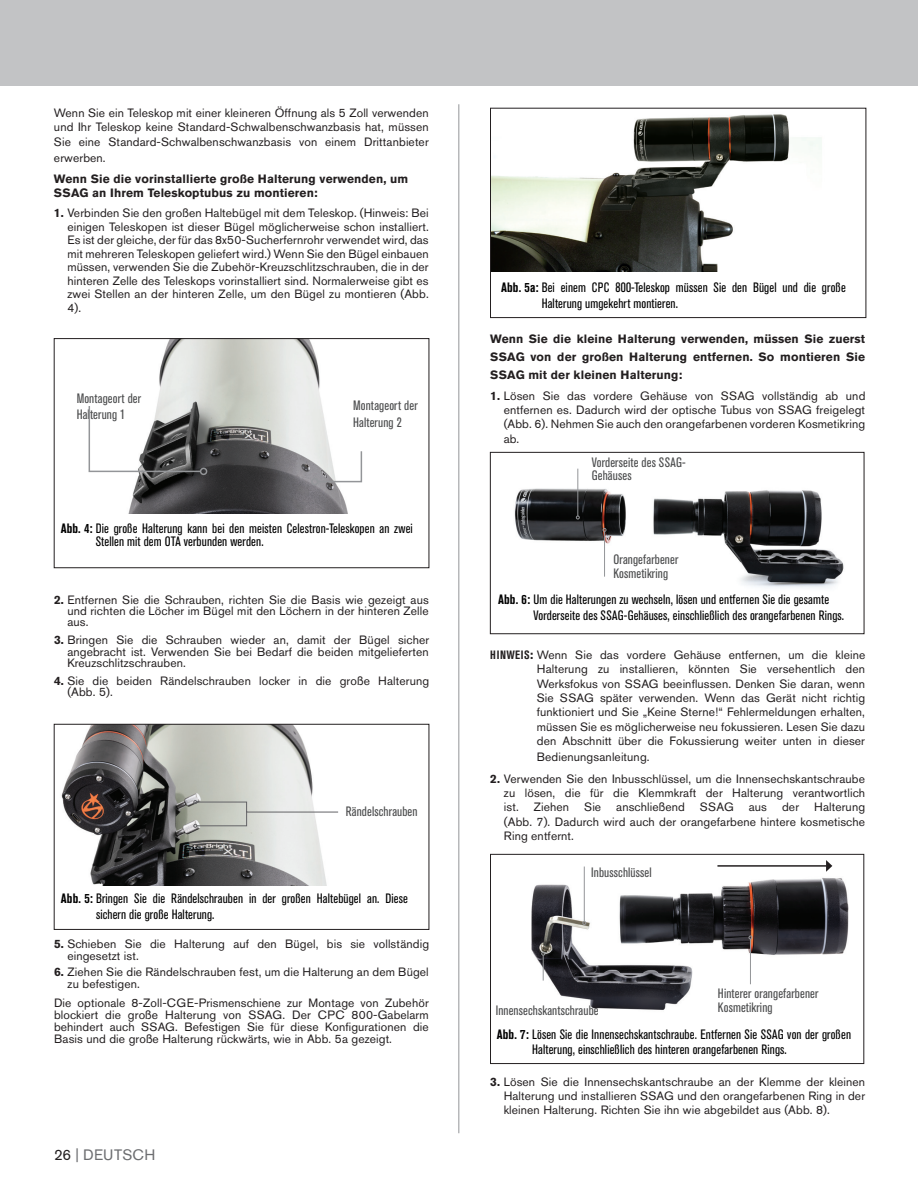
<style>
.page{position:relative;width:918px;height:1188px;background:#fff}
.page>*{position:absolute;margin:0;border:0;box-sizing:border-box;transform-origin:0 0}
.t1{font:15px "Akzidenz Grotesk Pro";letter-spacing:.015em;color:#6c6d70}
.t2{font:condensed 13.5px/16.2px "Akzidenz Grotesk Pro";letter-spacing:.01em;color:#000}
.t3{font:condensed 13.5px/13.5px "Akzidenz Grotesk Pro";letter-spacing:.01em;color:#4b4c4d}
.t4{font:12px/14.4px "Akzidenz Grotesk Pro";letter-spacing:.01em;color:#231f20;text-align:justify}
.t5{font:700 12px/18px "Akzidenz Grotesk Pro";letter-spacing:.01em;color:#231f20;text-align:justify}
.s1{font-weight:700}
.s2{color:#231f20}
.s3{font-weight:700;font-stretch:condensed}
</style>
<div class="page">
<div style="left:0;top:0;width:918px;height:85px;background:#c2c3c5"></div>
<hr style="left:459px;top:104px;width:1px;height:1029px;background:#939598">
<img style="left:492px;top:114px;width:330px;height:158px">
<div style="left:490px;top:108px;width:376px;height:210px;border:1px solid #231f20"></div>
<img style="left:514px;top:468px;width:330px;height:120px">
<div style="left:490px;top:452px;width:374px;height:182px;border:1px solid #231f20"></div>
<hr style="left:577px;top:469px;width:1px;height:47px;background:#939598">
<svg style="left:576px;top:516px;width:4px;height:3px"></svg>
<hr style="left:604px;top:531px;width:1px;height:46px;background:#939598">
<img style="left:531px;top:865px;width:318px;height:145px">
<hr style="left:750px;top:939px;width:1px;height:45px;background:#939598">
<svg style="left:541px;top:952px;width:4px;height:29px"></svg>
<hr style="left:717px;top:865px;width:110px;height:2px;background:#231f20">
<svg style="left:826px;top:860px;width:6px;height:12px"></svg>
<hr style="left:584px;top:867px;width:1px;height:54px;background:#939598">
<svg style="left:582px;top:921px;width:4px;height:4px"></svg>
<div style="left:490px;top:854px;width:374px;height:210px;border:1px solid #231f20"></div>
<img style="left:128px;top:340px;width:220px;height:174px">
<svg style="left:88px;top:405px;width:114px;height:68px"></svg>
<div style="left:200px;top:468px;width:7px;height:7px;border:2px solid #939598;border-radius:50%"></div>
<svg style="left:316px;top:450px;width:47px;height:33px"></svg>
<div style="left:311px;top:478px;width:8px;height:7px;border:2px solid #939598;border-radius:50%"></div>
<div style="left:54px;top:338px;width:375px;height:230px;border:1px solid #231f20"></div>
<img style="left:61px;top:726px;width:266px;height:160px">
<svg style="left:193px;top:800px;width:146px;height:28px"></svg>
<div style="left:54px;top:724px;width:375px;height:206px;border:1px solid #231f20"></div>
<p class="t4" style="left:54px;top:106px;width:376px">Wenn Sie ein Teleskop mit einer kleineren Öffnung als 5 Zoll verwenden und Ihr Teleskop keine Standard-Schwalbenschwanzbasis hat, müssen Sie eine Standard-Schwalbenschwanzbasis von einem Drittanbieter</p>
<p class="t4" style="left:54px;top:151px;width:53px">erwerben.</p>
<p class="t5" style="left:54px;top:171px;width:356px;line-height:14.4px">Wenn Sie die vorinstallierte große Halterung verwenden, um<br>SSAG an Ihrem Teleskoptubus zu montieren:</p>
<p class="t4" style="left:67px;top:206px;width:363px;line-height:13.5px;text-indent:-13px"><span class="s1">1.</span> Verbinden Sie den großen Haltebügel mit dem Teleskop. (Hinweis: Bei einigen Teleskopen ist dieser Bügel möglicherweise schon installiert.<br>Es ist der gleiche, der für das 8x50-Sucherfernrohr verwendet wird, das mit mehreren Teleskopen geliefert wird.) Wenn Sie den Bügel einbauen müssen, verwenden Sie die Zubehör-Kreuzschlitzschrauben, die in der hinteren Zelle des Teleskops vorinstalliert sind. Normalerweise gibt es zwei Stellen an der hinteren Zelle, um den Bügel zu montieren (Abb.<br>4).</p>
<p class="t3" style="left:77px;top:389px;width:66px;line-height:16.5px">Montageort der<br>Halterung 1</p>
<p class="t3" style="left:353px;top:397px;width:66px;line-height:16.5px">Montageort der<br>Halterung 2</p>
<p class="t2" style="left:96px;top:521px;width:319px;line-height:13.5px;text-indent:-35px"><span class="s1">Abb. 4:</span> Die große Halterung kann bei den meisten Celestron-Teleskopen an zwei<br>Stellen mit dem OTA verbunden werden.</p>
<p class="t4" style="left:67px;top:594px;width:363px;line-height:11.2px;text-indent:-13px"><span class="s1">2.</span> Entfernen Sie die Schrauben, richten Sie die Basis wie gezeigt aus und richten die Löcher im Bügel mit den Löchern in der hinteren Zelle aus.</p>
<p class="t4" style="left:67px;top:635px;width:363px;line-height:11.2px;text-indent:-13px"><span class="s1">3.</span> Bringen Sie die Schrauben wieder an, damit der Bügel sicher angebracht ist. Verwenden Sie bei Bedarf die beiden mitgelieferten Kreuzschlitzschrauben.</p>
<p class="t4" style="left:67px;top:675px;width:363px;line-height:11.2px;text-indent:-13px"><span class="s1">4.</span> Sie die beiden Rändelschrauben locker in die große Halterung (Abb. 5).</p>
<p class="t3" style="left:346px;top:804px;width:73px">Rändelschrauben</p>
<p class="t2" style="left:96px;top:890px;width:313px;text-indent:-35px"><span class="s1">Abb. 5:</span> Bringen Sie die Rändelschrauben in der großen Haltebügel an. Diese sichern die große Halterung.</p>
<p class="t4" style="left:67px;top:938px;width:363px;line-height:12px;text-indent:-13px"><span class="s1">5.</span> Schieben Sie die Halterung auf den Bügel, bis sie vollständig eingesetzt ist.</p>
<p class="t4" style="left:68px;top:966px;width:363px;line-height:12px;text-indent:-14px"><span class="s1">6.</span> Ziehen Sie die Rändelschrauben fest, um die Halterung an dem Bügel zu befestigen.</p>
<p class="t4" style="left:54px;top:997px;width:376px;line-height:12px">Die optionale 8-Zoll-CGE-Prismenschiene zur Montage von Zubehör blockiert die große Halterung von SSAG. Der CPC 800-Gabelarm behindert auch SSAG. Befestigen Sie für diese Konfigurationen die Basis und die große Halterung rückwärts, wie in Abb. 5a gezeigt.</p>
<p class="t1" style="left:54px;top:1145px;width:103px"><span class="s2">26</span> | DEUTSCH</p>
<p class="t2" style="left:542px;top:279px;width:306px;text-indent:-41px"><span class="s1">Abb. 5a:</span> Bei einem CPC 800-Teleskop müssen Sie den Bügel und die große<br>Halterung umgekehrt montieren.</p>
<p class="t5" style="left:490px;top:329px;width:376px">Wenn Sie die kleine Halterung verwenden, müssen Sie zuerst SSAG von der großen Halterung entfernen. So montieren Sie SSAG mit der kleinen Halterung:</p>
<p class="t4" style="left:504px;top:388px;width:363px;text-indent:-13px"><span class="s1">1.</span> Lösen Sie das vordere Gehäuse von SSAG vollständig ab und entfernen es. Dadurch wird der optische Tubus von SSAG freigelegt (Abb. 6). Nehmen Sie auch den orangefarbenen vorderen Kosmetikring ab.</p>
<p class="t3" style="left:592px;top:455px;width:96px">Vorderseite des SSAG-<br>Gehäuses</p>
<p class="t3" style="left:613px;top:552px;width:67px">Orangefarbener<br>Kosmetikring</p>
<p class="t2" style="left:534px;top:590px;width:312px;text-indent:-35px"><span class="s1">Abb. 6:</span> Um die Halterungen zu wechseln, lösen und entfernen Sie die gesamte<br>Vorderseite des SSAG-Gehäuses, einschließlich des orangefarbenen Rings.</p>
<p class="t4" style="left:537px;top:647px;width:330px;text-indent:-47px"><span class="s3">HINWEIS</span><span class="s1">:</span> Wenn Sie das vordere Gehäuse entfernen, um die kleine Halterung zu installieren, könnten Sie versehentlich den Werksfokus von SSAG beeinflussen. Denken Sie daran, wenn Sie SSAG später verwenden. Wenn das Gerät nicht richtig funktioniert und Sie „Keine Sterne!“ Fehlermeldungen erhalten, müssen Sie es möglicherweise neu fokussieren. Lesen Sie dazu den Abschnitt über die Fokussierung weiter unten in dieser</p>
<p class="t4" style="left:537px;top:750px;width:114px">Bedienungsanleitung.</p>
<p class="t4" style="left:504px;top:771px;width:363px;text-indent:-14px"><span class="s1">2.</span> Verwenden Sie den Inbusschlüssel, um die Innensechskantschraube zu lösen, die für die Klemmkraft der Halterung verantwortlich ist.</p>
<p class="t4" style="left:534px;top:800px;width:37px">Ziehen</p>
<p class="t4" style="left:584px;top:800px;width:18px">Sie</p>
<p class="t4" style="left:616px;top:800px;width:70px">anschließend</p>
<p class="t4" style="left:700px;top:800px;width:35px">SSAG</p>
<p class="t4" style="left:749px;top:800px;width:20px">aus</p>
<p class="t4" style="left:782px;top:800px;width:18px">der</p>
<p class="t4" style="left:504px;top:800px;width:363px;text-indent:310px">Halterung (Abb. 7). Dadurch wird auch der orangefarbene hintere kosmetische Ring entfernt.</p>
<p class="t3" style="left:591px;top:865px;width:62px">Inbusschlüssel</p>
<p class="t3" style="left:496px;top:1004px;width:104px">Innensechskantschraube</p>
<p class="t3" style="left:718px;top:986px;width:102px">Hinterer orangefarbener<br>Kosmetikring</p>
<p class="t2" style="left:532px;top:1026px;width:320px;line-height:15px;text-indent:-35px"><span class="s1">Abb. 7:</span> Lösen Sie die Innensechskantschraube. Entfernen Sie SSAG von der großen<br>Halterung, einschließlich des hinteren orangefarbenen Rings.</p>
<p class="t4" style="left:504px;top:1074px;width:363px;text-indent:-13px"><span class="s1">3.</span> Lösen Sie die Innensechskantschraube an der Klemme der kleinen Halterung und installieren SSAG und den orangefarbenen Ring in der kleinen Halterung. Richten Sie ihn wie abgebildet aus (Abb. 8).</p>
</div>
